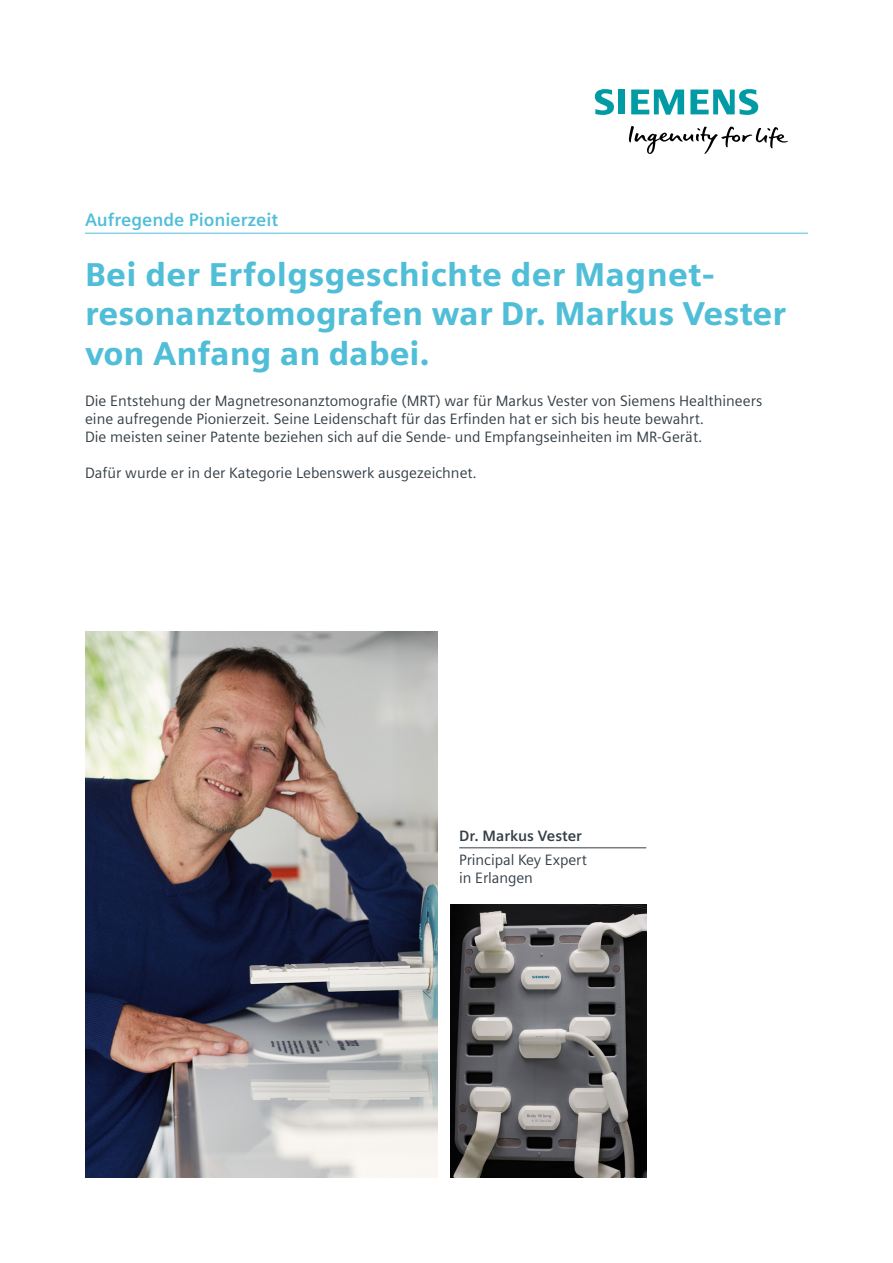
<style>
.page{position:relative;width:893px;height:1263px;background:#fff}
.page>*{position:absolute;margin:0;border:0;box-sizing:border-box;transform-origin:0 0}
.t1{font:900 33px/39.6px "Siemens Sans";color:#50bed7}
.t2{font:700 18px "Siemens Sans";color:#50bed7}
.FT{font:15px/18px "Siemens Sans";color:#343f47}
._2_Bezeichnung{font:15px/18px "Siemens Sans";letter-spacing:-.005em;color:#343f47}
._2_Name{font:700 15px "Siemens Sans";color:#343f47}
</style>
<div class="page">
<hr style="left:85px;top:233px;width:723px;height:1px;background:#50bed7">
<img style="left:85px;top:631px;width:353px;height:547px">
<img style="left:451px;top:905px;width:195px;height:273px">
<svg style="left:629px;top:126px;width:159px;height:28px"></svg>
<svg style="left:595px;top:89px;width:30px;height:26px"></svg>
<svg style="left:631px;top:90px;width:53px;height:25px"></svg>
<svg style="left:690px;top:89px;width:68px;height:26px"></svg>
<hr style="left:459px;top:847px;width:187px;height:1px;background:#343f47">
<h3 class="t2" style="left:85px;top:210px;width:195px">Aufregende Pionierzeit</h3>
<h1 class="t1" style="left:85px;top:254px;width:702px">Bei der Erfolgsgeschichte der Magnet&shy;resonanztomografen war Dr. Markus Vester von Anfang an dabei.</h1>
<p class="FT" style="left:85px;top:392px;width:679px">Die Entstehung der Magnetresonanztomografie (MRT) war für Markus Vester von Siemens Healthineers eine aufregende Pionierzeit. Seine Leidenschaft für das Erfinden hat er sich bis heute bewahrt.<br>Die meisten seiner Patente beziehen sich auf die Sende- und Empfangseinheiten im MR-Gerät.</p>
<p class="FT" style="left:85px;top:464px;width:393px">Dafür wurde er in der Kategorie Lebenswerk ausgezeichnet.</p>
<p class="_2_Name" style="left:459px;top:827px;width:124px">Dr. Markus Vester</p>
<p class="_2_Bezeichnung" style="left:459px;top:851px;width:129px">Principal Key Expert in Erlangen</p>
</div>
